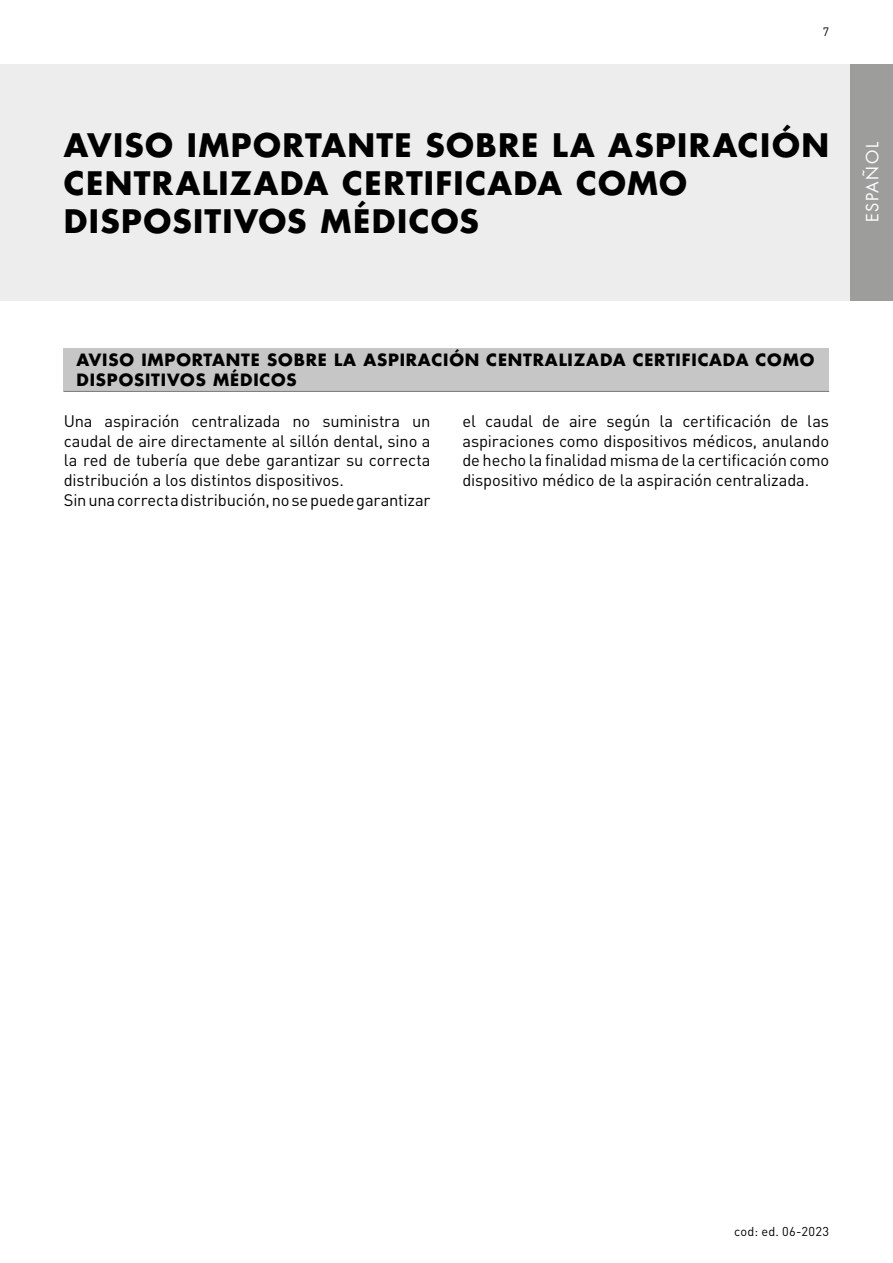
<style>
.page{position:relative;width:893px;height:1263px;background:#fff}
.page>*{position:absolute;margin:0;border:0;box-sizing:border-box;transform-origin:0 0}
.t1{font:700 31.5px/37.8px "Futura LT Pro";letter-spacing:.045em;color:#000}
.t2{font:16.5px/19.8px "DINOT";letter-spacing:-.01em;color:#000}
.t3{font:700 16.5px/19.8px "Futura LT Pro";letter-spacing:.05em;color:#000}
.t4{font:16.5px "Futura LT Pro";letter-spacing:.095em;color:#fff}
.t5{font:12.75px "DINOT";letter-spacing:.025em;color:#000}
.t6{font:12px "DINOT";color:#000}
</style>
<div class="page">
<div style="left:0;top:64px;width:893px;height:236px;background:#ededed"></div>
<div style="left:850px;top:64px;width:43px;height:236px;background:#9d9d9c"></div>
<div style="left:64px;top:348px;width:765px;height:43px;background:#c6c6c6"></div>
<hr style="left:64px;top:391px;width:765px;height:1px;background:#7c7b7b">
<p class="t6" style="left:823px;top:23px;width:8px">7</p>
<h1 class="t1" style="left:64px;top:125px;width:767px">AVISO IMPORTANTE SOBRE LA ASPIRACIÓN<br>CENTRALIZADA CERTIFICADA COMO<br>DISPOSITIVOS MÉDICOS</h1>
<p class="t4" style="left:861px;top:222px;width:82px;rotate:-90deg">ESPAÑOL</p>
<p class="t3" style="left:77px;top:350px;width:739px">AVISO IMPORTANTE SOBRE LA ASPIRACIÓN CENTRALIZADA CERTIFICADA COMO<br>DISPOSITIVOS MÉDICOS</p>
<p class="t2" style="left:64px;top:410px;width:368px">Una aspiración centralizada no suministra un caudal de aire directamente al sillón dental, sino a la red de tubería que debe garantizar su correcta distribución a los distintos dispositivos.<br>Sin una correcta distribución, no se puede garantizar</p>
<p class="t2" style="left:462px;top:410px;width:368px;text-align:justify">el caudal de aire según la certificación de las aspiraciones como dispositivos médicos, anulando de hecho la finalidad misma de la certificación como dispositivo médico de la aspiración centralizada.</p>
<p class="t5" style="left:734px;top:1221px;width:97px">cod: ed. 06-2023</p>
</div>
